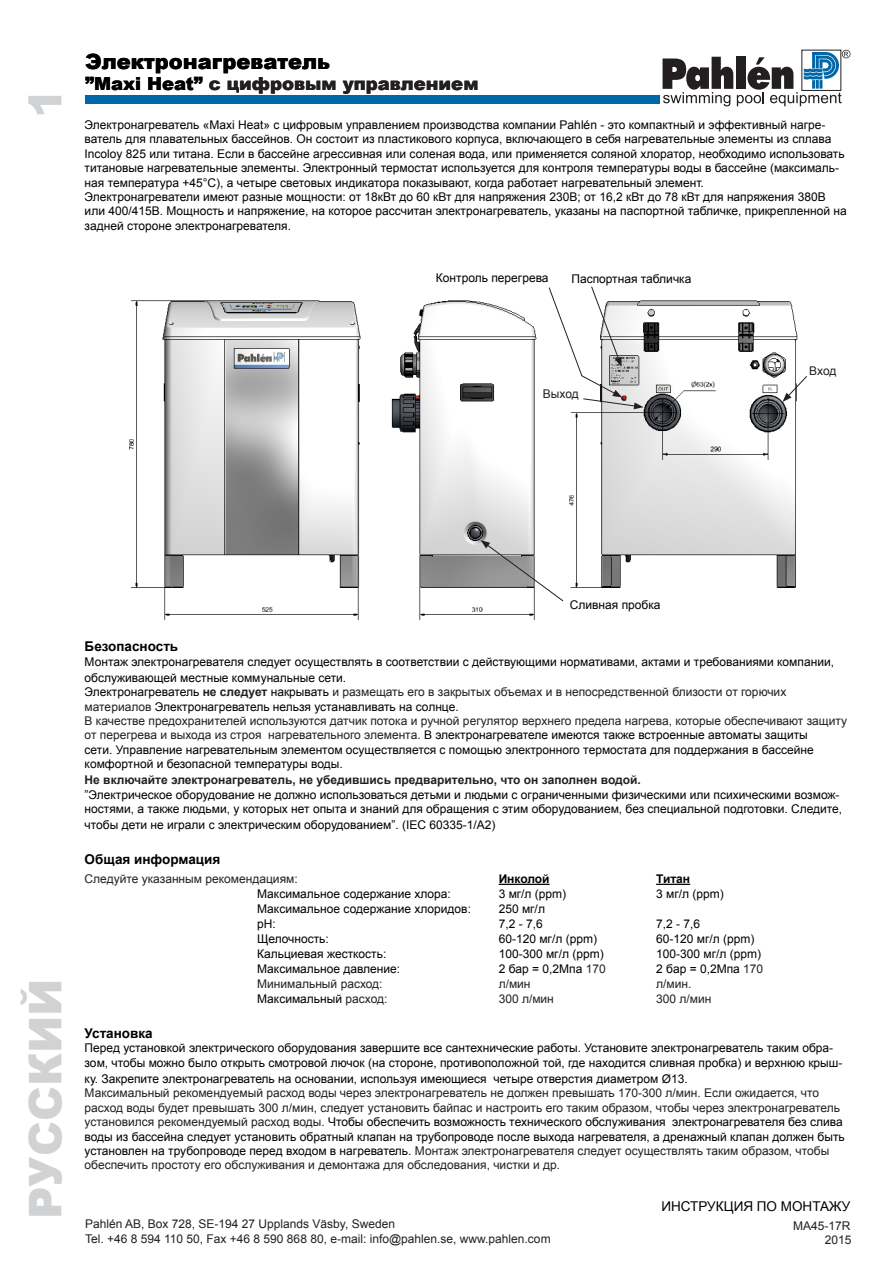
<style>
.page{position:relative;width:893px;height:1263px;background:#fff}
.page>*{position:absolute;margin:0;border:0;box-sizing:border-box;transform-origin:0 0}
.t1{font:900 45px "Arial";color:#d1d2d4}
.t2{font:900 21px "Arial";color:#000}
.t3{font:900 18px "Arial";color:#231f20}
.t4{font:700 13.5px "Arial";color:#000}
.t5{font:13.5px "Arial";color:#000}
.t6{font:12px/14.4px "Arial";color:#000}
.t7{font:12px/14.4px "Arial";color:#231f20}
.t8{font:700 12px "Arial";color:#231f20}
.t9{font:700 12px "Arial";color:#000}
.s1{color:#000}
.s2{font-weight:700}
.s3{color:#231f20}
</style>
<div class="page">
<svg style="left:662px;top:50px;width:188px;height:56px"></svg>
<div style="left:85px;top:95px;width:575px;height:9px;background:#0068a9"></div>
<img style="left:129px;top:300px;width:669px;height:321px">
<svg style="left:782px;top:375px;width:25px;height:27px"></svg>
<svg style="left:548px;top:286px;width:95px;height:123px"></svg>
<svg style="left:480px;top:540px;width:84px;height:62px"></svg>
<hr style="left:499px;top:884px;width:51px;height:1px;background:#000">
<hr style="left:656px;top:884px;width:34px;height:1px;background:#000">
<p class="t1" style="left:13px;top:118px;width:32px;rotate:-90deg">1</p>
<p class="t2" style="left:85px;top:46px;width:247px">Электронагреватель</p>
<p class="t3" style="left:85px;top:71px;width:395px"><span class="s1">”Maxi Heat”</span> с цифровым управлением</p>
<p class="t6" style="left:85px;top:118px;width:762px">Электронагреватель «Maxi Heat» с цифровым управлением производства компании Pahlén - это компактный и эффективный нагре&shy;ватель для плавательных бассейнов. Он состоит из пластикового корпуса, включающего в себя нагревательные элементы из сплава Incoloy 825 или титана. Если в бассейне агрессивная или соленая вода, или применяется соляной хлоратор, необходимо использовать титановые нагревательные элементы. Электронный термостат используется для контроля температуры воды в бассейне (максималь&shy;ная температура +45°C), а четыре световых индикатора показывают, когда работает нагревательный элемент.</p>
<p class="t6" style="left:85px;top:190px;width:764px">Электронагреватели имеют разные мощности: от 18кВт до 60 кВт для напряжения 230В; от 16,2 кВт до 78 кВт для напряжения 380В или 400/415В. Мощность и напряжение, на которое рассчитан электронагреватель, указаны на паспортной табличке, прикрепленной на задней стороне электронагревателя.</p>
<p class="t6" style="left:436px;top:271px;width:114px">Контроль перегрева</p>
<p class="t6" style="left:571px;top:271px;width:122px">Паспортная табличка</p>
<p class="t7" style="left:543px;top:386px;width:37px">Выход</p>
<p class="t7" style="left:809px;top:363px;width:29px">Вход</p>
<p class="t1" style="left:13px;top:1219px;width:242px;rotate:-90deg">РУССКИЙ</p>
<p class="t6" style="left:570px;top:597px;width:92px">Сливная пробка</p>
<p class="t4" style="left:85px;top:637px;width:95px">Безопасность</p>
<p class="t6" style="left:85px;top:653px;width:751px;line-height:16.2px">Монтаж электронагревателя следует осуществлять в соответствии с действующими нормативами, актами и требованиями компании, обслуживающей местные коммунальные сети.</p>
<p class="t7" style="left:85px;top:685px;width:703px"><span class="s1">Электронагреватель</span> <span class="s2">не следует</span> <span class="s1">накрывать</span> и размещать его в закрытых объемах и в непосредственной близости от горючих материалов <span class="s1">Электронагреватель нельзя устанавливать на солнце.</span></p>
<p class="t6" style="left:85px;top:714px;width:764px"><span class="s3">В качестве предохранителей используются датчик потока и ручной регулятор верхнего предела нагрева, которые обеспечивают защиту от перегрева и выхода из строя нагревательного элемента.</span> В электронагревателе имеются также встроенные автоматы защиты<br>сети. Управление нагревательным элементом осуществляется с помощью электронного термостата для поддержания в бассейне комфортной и безопасной температуры воды.</p>
<p class="t8" style="left:85px;top:772px;width:558px">Не включайте электронагреватель, не убедившись предварительно, что он заполнен водой.</p>
<p class="t6" style="left:85px;top:787px;width:759px">”Электрическое оборудование не должно использоваться детьми и людьми с ограниченными физическими или психическими возмож&shy;ностями, а также людьми, у которых нет опыта и знаний для обращения с этим оборудованием, без специальной подготовки. Следите,</p>
<p class="t6" style="left:85px;top:818px;width:412px">чтобы дети не играли с электрическим оборудованием”. (IEC 60335-1/A2)</p>
<p class="t4" style="left:85px;top:850px;width:137px">Общая информация</p>
<p class="t7" style="left:85px;top:872px;width:215px">Следуйте указанным рекомендациям:</p>
<p class="t9" style="left:499px;top:871px;width:52px">Инколой</p>
<p class="t9" style="left:656px;top:871px;width:36px">Титан</p>
<p class="t6" style="left:257px;top:887px;width:195px">Максимальное содержание хлора:</p>
<p class="t6" style="left:499px;top:887px;width:69px">3 мг/л (ppm)</p>
<p class="t6" style="left:656px;top:887px;width:69px">3 мг/л (ppm)</p>
<p class="t6" style="left:257px;top:902px;width:215px">Максимальное содержание хлоридов:</p>
<p class="t6" style="left:499px;top:902px;width:48px">250 мг/л</p>
<p class="t6" style="left:257px;top:917px;width:20px">pH:</p>
<p class="t6" style="left:257px;top:932px;width:73px">Щелочность:</p>
<p class="t6" style="left:257px;top:947px;width:131px">Кальциевая жесткость:</p>
<p class="t6" style="left:257px;top:961px;width:145px;line-height:15px">Максимальное давление:<br><span class="s3">Минимальный расход:</span></p>
<p class="t6" style="left:257px;top:992px;width:132px">Максимальный <span class="s3">расход:</span></p>
<p class="t6" style="left:499px;top:916px;width:109px;line-height:15px">7,2 - 7,6<br>60-120 мг/л (ppm)<br>100-300 мг/л (ppm)<br>2 бар = 0,2Мпа <span class="s3">170 л/мин<br>300 л/мин</span></p>
<p class="t6" style="left:656px;top:916px;width:109px;line-height:15px">7,2 - 7,6<br>60-120 мг/л (ppm)<br>100-300 мг/л (ppm)<br>2 бар = 0,2Мпа <span class="s3">170 л/мин.<br>300 л/мин</span></p>
<p class="t4" style="left:85px;top:1024px;width:70px">Установка</p>
<p class="t6" style="left:85px;top:1041px;width:759px">Перед установкой электрического оборудования завершите все сантехнические работы. Установите электронагреватель таким обра&shy;зом, чтобы можно было открыть смотровой лючок (на стороне, противоположной той, где находится сливная пробка) и верхнюю крыш-</p>
<p class="t6" style="left:85px;top:1072px;width:604px">ку. Закрепите электронагреватель на основании, используя имеющиеся четыре отверстия диаметром Ø13.</p>
<p class="t7" style="left:85px;top:1086px;width:762px">Максимальный рекомендуемый расход воды через электронагреватель не должен превышать 170-300 л/мин. Если ожидается, что расход воды будет превышать 300 л/мин, следует установить байпас и настроить его таким образом, чтобы через электронагреватель установился рекомендуемый расход воды. <span class="s1">Чтобы обеспечить возможность технического обслуживания электронагревателя без слива воды из бассейна следует установить обратный клапан на трубопроводе после выхода нагревателя, а дренажный клапан должен быть установлен на трубопроводе перед входом в нагреватель.</span> Монтаж электронагревателя следует осуществлять таким образом, чтобы обеспечить простоту его обслуживания и демонтажа для обследования, чистки и др.</p>
<p class="t7" style="left:85px;top:1217px;width:311px">Pahlén AB, Box 728, SE-194 27 Upplands Väsby, Sweden</p>
<p class="t7" style="left:85px;top:1231px;width:467px">Tel. +46 8 594 110 50, Fax +46 8 590 868 80, e-mail: info@pahlen.se, www.pahlen.com</p>
<p class="t5" style="left:661px;top:1197px;width:190px">ИНСТРУКЦИЯ ПО МОНТАЖУ</p>
<p class="t7" style="left:793px;top:1218px;width:59px">MA45-17R</p>
<p class="t7" style="left:825px;top:1233px;width:28px">2015</p>
</div>
